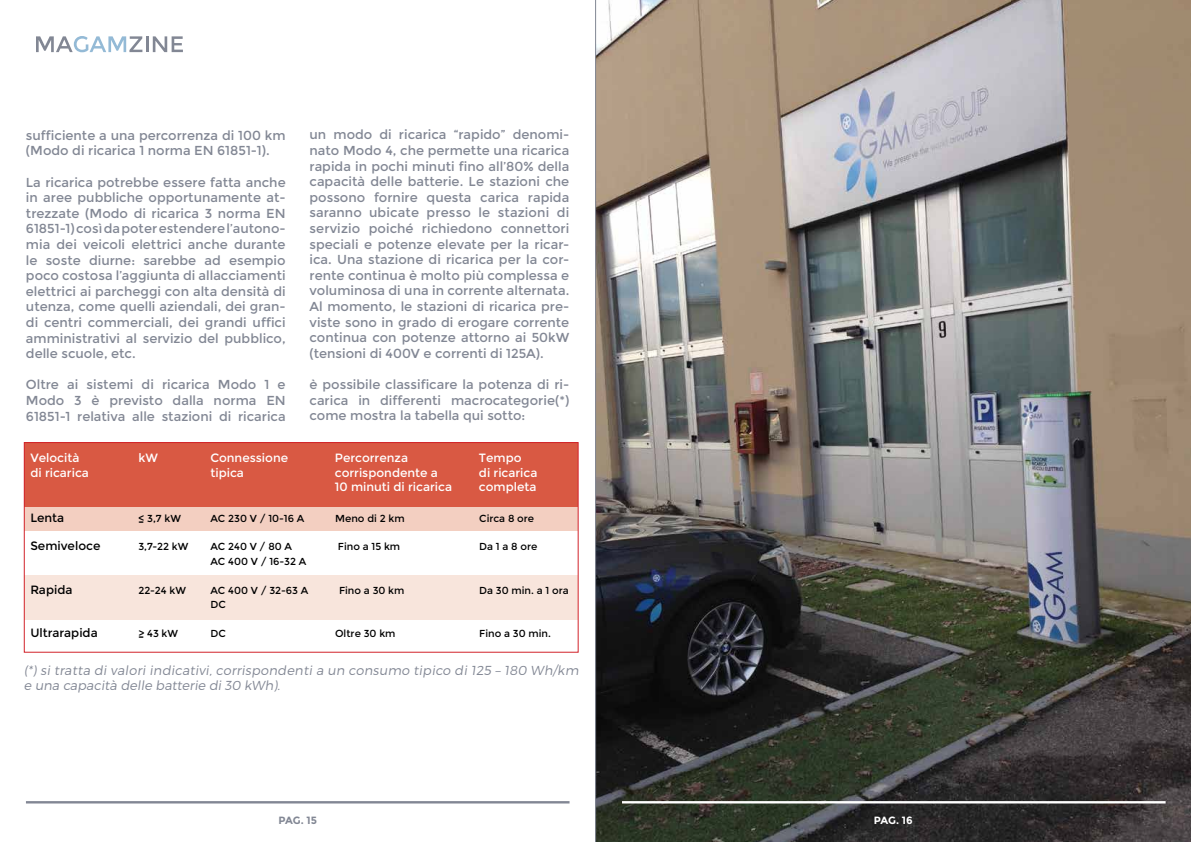
<style>
.page{position:relative;width:1191px;height:842px;background:#fff}
.page>*{position:absolute;margin:0;border:0;box-sizing:border-box;transform-origin:0 0}
.t1{font:13px/15.6px "Montserrat";color:#828794;text-align:justify}
.t2{font:300 13px/15.6px "Montserrat";color:#828794}
.t3{font:13px "Montserrat";color:#000}
.t4{font:12px "Montserrat";color:#fff}
.t5{font:12px "Montserrat";color:#000}
.t6{font:700 10.5px "Montserrat";color:#828794}
.t7{font:700 10.5px "Montserrat";color:#fff}
.t8{font:10.1px "Montserrat";color:#000}
</style>
<div class="page">
<img style="left:596px;top:0;width:595px;height:842px">
<svg style="left:36px;top:36px;width:147px;height:16px"></svg>
<hr style="left:622px;top:801px;width:543px;height:2px;background:#fff">
<hr style="left:26px;top:801px;width:543px;height:2px;background:#828794">
<div style="left:24px;top:442px;width:553px;height:65px;background:#d95943"></div>
<div style="left:24px;top:507px;width:553px;height:24px;background:#f3cfc1"></div>
<div style="left:24px;top:575px;width:553px;height:44px;background:#f8e5dc"></div>
<div style="left:24px;top:442px;width:554px;height:211px;border:1px solid #d2232a"></div>
<hr style="left:595px;top:0;width:1px;height:842px;background:#828794">
<p class="t1" style="left:26px;top:128px;width:261px">sufficiente a una percorrenza di 100 km (Modo di ricarica 1 norma EN 61851-1).</p>
<p class="t1" style="left:26px;top:174px;width:261px">La ricarica potrebbe essere fatta anche in aree pubbliche opportunamente at&shy;trezzate (Modo di ricarica 3 norma EN 61851-1) così da poter estendere l’autono&shy;mia dei veicoli elettrici anche durante le soste diurne: sarebbe ad esempio poco costosa l’aggiunta di allacciamenti elettrici ai parcheggi con alta densità di utenza, come quelli aziendali, dei gran&shy;di centri commerciali, dei grandi uffici amministrativi al servizio del pubblico, delle scuole, etc.</p>
<p class="t1" style="left:26px;top:377px;width:261px">Oltre ai sistemi di ricarica Modo 1 e Modo 3 è previsto dalla norma EN 61851-1 relativa alle stazioni di ricarica</p>
<p class="t1" style="left:309px;top:127px;width:261px">un modo di ricarica “rapido” denomi&shy;nato Modo 4, che permette una ricarica rapida in pochi minuti fino all’80% della capacità delle batterie. Le stazioni che possono fornire questa carica rapida saranno ubicate presso le stazioni di servizio poiché richiedono connettori speciali e potenze elevate per la ricar&shy;ica. Una stazione di ricarica per la cor&shy;rente continua è molto più complessa e voluminosa di una in corrente alternata.<br>Al momento, le stazioni di ricarica pre&shy;viste sono in grado di erogare corrente continua con potenze attorno ai 50kW (tensioni di 400V e correnti di 125A).</p>
<p class="t1" style="left:309px;top:377px;width:261px">è possibile classificare la potenza di ri&shy;carica in differenti macrocategorie(*) come mostra la tabella qui sotto:</p>
<p class="t4" style="left:30px;top:451px;width:51px">Velocità</p>
<p class="t4" style="left:138px;top:451px;width:21px">kW</p>
<p class="t4" style="left:210px;top:451px;width:79px">Connessione</p>
<p class="t4" style="left:335px;top:451px;width:75px">Percorrenza</p>
<p class="t4" style="left:479px;top:451px;width:44px">Tempo</p>
<p class="t4" style="left:30px;top:465px;width:60px">di ricarica</p>
<p class="t4" style="left:210px;top:465px;width:35px">tipica</p>
<p class="t4" style="left:335px;top:465px;width:104px">corrispondente a</p>
<p class="t4" style="left:479px;top:465px;width:60px">di ricarica</p>
<p class="t4" style="left:335px;top:480px;width:119px">10 minuti di ricarica</p>
<p class="t4" style="left:479px;top:480px;width:59px">completa</p>
<p class="t5" style="left:30px;top:510px;width:35px">Lenta</p>
<p class="t8" style="left:138px;top:512px;width:44px">&lt; 3,7 kW</p>
<p class="t8" style="left:210px;top:512px;width:95px">AC 230 V / 10-16 A</p>
<p class="t8" style="left:335px;top:512px;width:71px">Meno di 2 km</p>
<p class="t8" style="left:479px;top:512px;width:56px">Circa 8 ore</p>
<p class="t5" style="left:30px;top:539px;width:72px">Semiveloce</p>
<p class="t8" style="left:138px;top:541px;width:52px">3,7-22 kW</p>
<p class="t8" style="left:210px;top:541px;width:83px">AC 240 V / 80 A</p>
<p class="t8" style="left:338px;top:541px;width:64px">Fino a 15 km</p>
<p class="t8" style="left:479px;top:541px;width:60px">Da 1 a 8 ore</p>
<p class="t8" style="left:210px;top:555px;width:97px">AC 400 V / 16-32 A</p>
<p class="t5" style="left:30px;top:582px;width:44px">Rapida</p>
<p class="t8" style="left:138px;top:584px;width:49px">22-24 kW</p>
<p class="t8" style="left:210px;top:584px;width:99px">AC 400 V / 32-63 A</p>
<p class="t8" style="left:339px;top:584px;width:67px">Fino a 30 km</p>
<p class="t8" style="left:479px;top:584px;width:91px">Da 30 min. a 1 ora</p>
<p class="t8" style="left:210px;top:599px;width:17px">DC</p>
<p class="t5" style="left:30px;top:626px;width:69px">Ultrarapida</p>
<p class="t8" style="left:138px;top:627px;width:41px">&gt; 43 kW</p>
<p class="t8" style="left:210px;top:627px;width:17px">DC</p>
<p class="t8" style="left:335px;top:627px;width:62px">Oltre 30 km</p>
<p class="t8" style="left:479px;top:627px;width:73px">Fino a 30 min.</p>
<p class="t3" style="left:138px;top:514px;width:8px">-</p>
<p class="t3" style="left:138px;top:629px;width:8px">-</p>
<p class="t2" style="left:24px;top:662px;width:558px">(*) si tratta di valori indicativi, corrispondenti a un consumo tipico di 125 – 180 Wh/km e una capacità delle batterie di 30 kWh).</p>
<p class="t6" style="left:278px;top:814px;width:40px">PAG. 15</p>
<p class="t7" style="left:873px;top:814px;width:41px">PAG. 16</p>
</div>
